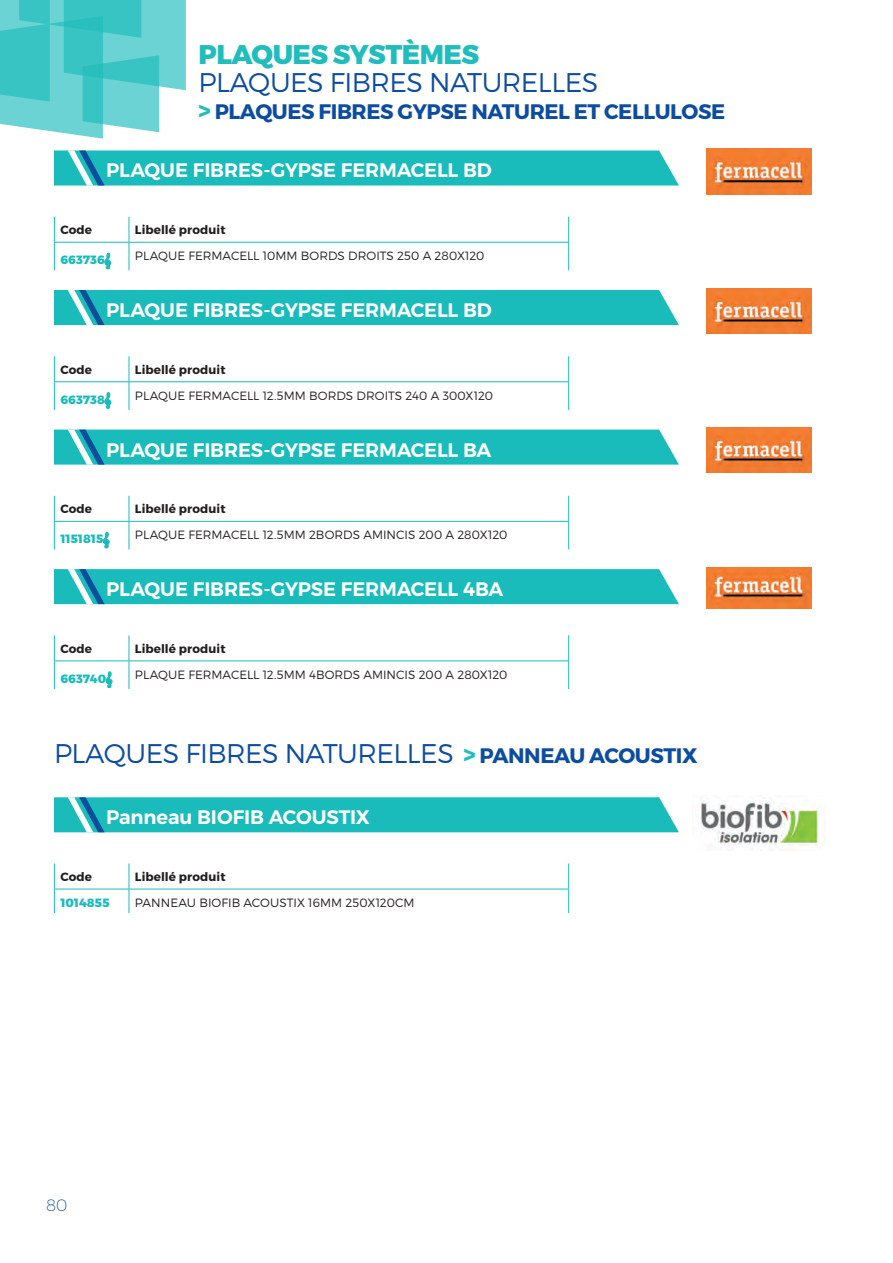
<style>
.page{position:relative;width:893px;height:1263px;background:#fff}
.page>*{position:absolute;margin:0;border:0;box-sizing:border-box;transform-origin:0 0}
.t1{font:300 27px "Montserrat";letter-spacing:-.02em;color:#0d4da1}
.t2{font:800 27px "Montserrat";letter-spacing:-.02em;color:#21bdbd}
.t3{font:700 21px "Montserrat";letter-spacing:-.02em;color:#0d4da1}
.t4{font:600 19.5px "Montserrat";letter-spacing:-.01em;color:#fff}
.t5{font:200 16.5px "Montserrat";color:#0a4f9b}
.t6{font:300 12px/26px "Montserrat";color:#231f20}
.t7{font:700 12px "Montserrat";letter-spacing:.005em;color:#231f20}
.t8{font:800 12px "Montserrat";letter-spacing:.005em;color:#19bcbb}
.s1{font-weight:800;font-size:24px;color:#21bdbd}
.s2{font-weight:700}
.s3{font-weight:800;color:#19bcbb}
.s4{font-family:"samse";font-weight:400;font-size:22.5px;color:#19bcbb}
.s5{font-weight:700;font-size:21px}
</style>
<div class="page">
<svg style="left:54px;top:150px;width:625px;height:36px;background:#24bebd"></svg>
<img style="left:707px;top:149px;width:104px;height:45px">
<hr style="left:54px;top:242px;width:75px;height:1px;background:#19bcbb">
<hr style="left:129px;top:242px;width:440px;height:1px;background:#19bcbb">
<svg style="left:54px;top:217px;width:1px;height:53px"></svg>
<svg style="left:129px;top:217px;width:1px;height:53px"></svg>
<svg style="left:568px;top:217px;width:1px;height:53px"></svg>
<div style="left:54px;top:290px;width:625px;height:35px;background:#19bcbb"></div>
<img style="left:707px;top:288px;width:104px;height:46px">
<hr style="left:54px;top:381px;width:75px;height:1px;background:#19bcbb">
<hr style="left:129px;top:381px;width:440px;height:1px;background:#19bcbb">
<svg style="left:54px;top:356px;width:1px;height:54px"></svg>
<svg style="left:129px;top:356px;width:1px;height:54px"></svg>
<svg style="left:568px;top:356px;width:1px;height:54px"></svg>
<div style="left:54px;top:430px;width:625px;height:35px;background:#19bcbb"></div>
<img style="left:707px;top:428px;width:104px;height:45px">
<hr style="left:54px;top:521px;width:75px;height:1px;background:#19bcbb">
<hr style="left:129px;top:521px;width:440px;height:1px;background:#19bcbb">
<svg style="left:54px;top:496px;width:1px;height:53px"></svg>
<svg style="left:129px;top:496px;width:1px;height:53px"></svg>
<svg style="left:568px;top:496px;width:1px;height:53px"></svg>
<div style="left:54px;top:569px;width:625px;height:35px;background:#19bcbb"></div>
<img style="left:707px;top:567px;width:104px;height:42px">
<hr style="left:54px;top:660px;width:75px;height:1px;background:#19bcbb">
<hr style="left:129px;top:660px;width:440px;height:1px;background:#19bcbb">
<svg style="left:54px;top:635px;width:1px;height:54px"></svg>
<svg style="left:129px;top:635px;width:1px;height:54px"></svg>
<svg style="left:568px;top:635px;width:1px;height:54px"></svg>
<div style="left:54px;top:797px;width:625px;height:35px;background:#19bcbb"></div>
<img style="left:701px;top:798px;width:125px;height:53px">
<hr style="left:54px;top:889px;width:75px;height:1px;background:#19bcbb">
<hr style="left:129px;top:889px;width:440px;height:1px;background:#19bcbb">
<svg style="left:54px;top:863px;width:1px;height:50px"></svg>
<svg style="left:129px;top:863px;width:1px;height:50px"></svg>
<svg style="left:568px;top:863px;width:1px;height:50px"></svg>
<svg style="left:0;top:0;width:186px;height:139px;background:#63d0d0"></svg>
<h1 class="t2" style="left:199px;top:38px;width:282px">PLAQUES SYSTÈMES</h1>
<h1 class="t1" style="left:199px;top:66px;width:401px">PLAQUES FIBRES NATURELLES</h1>
<h2 class="t3" style="left:198px;top:99px;width:528px"><span class="s1">&gt;</span> PLAQUES FIBRES GYPSE NATUREL ET CELLULOSE</h2>
<h3 class="t4" style="left:106px;top:158px;width:387px">PLAQUE FIBRES-GYPSE FERMACELL BD</h3>
<p class="t6" style="left:60px;top:217px;width:426px;text-indent:75px"><span class="s2">Libellé produit<br></span><span class="s3">663736</span><span class="s4">A</span> PLAQUE FERMACELL 10MM BORDS DROITS 250 A 280X120</p>
<h3 class="t4" style="left:106px;top:298px;width:387px">PLAQUE FIBRES-GYPSE FERMACELL BD</h3>
<p class="t7" style="left:60px;top:223px;width:33px">Code</p>
<p class="t6" style="left:60px;top:356px;width:434px;text-indent:75px"><span class="s2">Libellé produit<br></span><span class="s3">663738</span><span class="s4">A</span> PLAQUE FERMACELL 12.5MM BORDS DROITS 240 A 300X120</p>
<h3 class="t4" style="left:106px;top:437px;width:387px">PLAQUE FIBRES-GYPSE FERMACELL BA</h3>
<p class="t7" style="left:60px;top:362px;width:33px">Code</p>
<p class="t6" style="left:60px;top:496px;width:448px;text-indent:75px"><span class="s2">Libellé produit<br></span><span class="s3">1151815</span><span class="s4">A</span> PLAQUE FERMACELL 12.5MM 2BORDS AMINCIS 200 A 280X120</p>
<h3 class="t4" style="left:106px;top:577px;width:398px">PLAQUE FIBRES-GYPSE FERMACELL 4BA</h3>
<p class="t7" style="left:60px;top:502px;width:33px">Code</p>
<p class="t6" style="left:60px;top:635px;width:449px;text-indent:75px"><span class="s2">Libellé produit<br></span><span class="s3">663740</span><span class="s4">A</span> PLAQUE FERMACELL 12.5MM 4BORDS AMINCIS 200 A 280X120</p>
<p class="t7" style="left:60px;top:641px;width:33px">Code</p>
<h1 class="t1" style="left:54px;top:736px;width:645px">PLAQUES FIBRES NATURELLES <span class="s1">&gt;</span> <span class="s5">PANNEAU ACOUSTIX</span></h1>
<h3 class="t4" style="left:106px;top:805px;width:265px">Panneau BIOFIB ACOUSTIX</h3>
<p class="t7" style="left:60px;top:869px;width:33px">Code</p>
<p class="t7" style="left:135px;top:869px;width:92px">Libellé produit</p>
<p class="t8" style="left:60px;top:895px;width:51px">1014855</p>
<p class="t6" style="left:135px;top:890px;width:281px">PANNEAU BIOFIB ACOUSTIX 16MM 250X120CM</p>
<h3 class="t5" style="left:46px;top:1195px;width:23px">80</h3>
</div>
